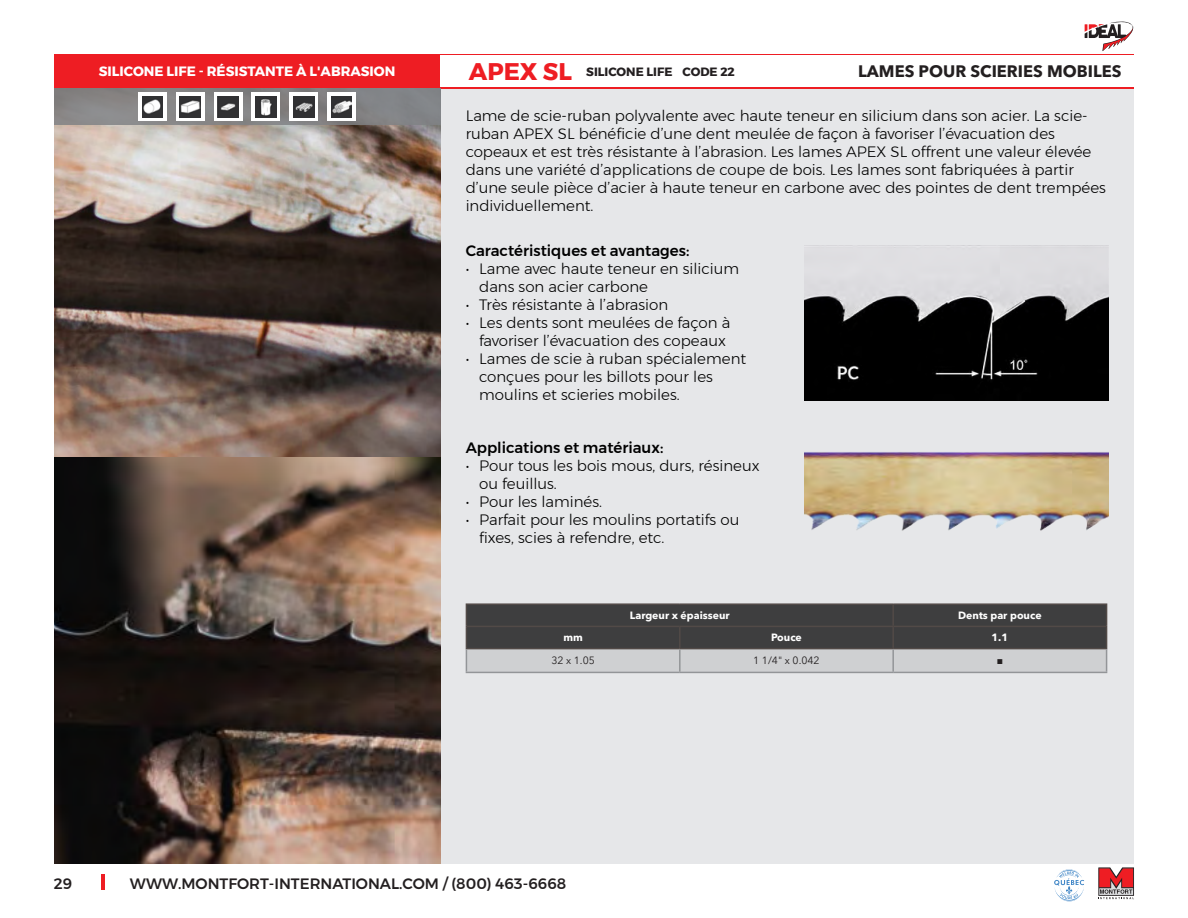
<style>
.page{position:relative;width:1188px;height:918px;background:#fff}
.page>*{position:absolute;margin:0;border:0;box-sizing:border-box;transform-origin:0 0}
.t1{font:700 24px "Montserrat";color:#ee1d23}
.t2{font:700 16.5px "Avenir Next LT Pro";color:#231f20}
.t3{font:300 15px/18px "Montserrat";color:#000}
.t4{font:500 15px "Montserrat";color:#000}
.t5{font:500 15px "Montserrat";color:#231f20}
.t6{font:700 13.5px "Montserrat";color:#fff}
.t7{font:700 12px "Montserrat";color:#231f20}
.t8{font:700 10.5px "Avenir Next LT Pro";color:#fff}
.t9{font:10.5px "Avenir Next LT Pro";color:#231f20}
.t10{font:900 10.5px "Arial";color:#231f20}
</style>
<div class="page">
<div style="left:54px;top:54px;width:1080px;height:810px;background:#e6e7e9"></div>
<svg style="left:1085px;top:22px;width:48px;height:29px"></svg>
<hr style="left:101px;top:874px;width:4px;height:16px;background:#ee1d23">
<svg style="left:1098px;top:867px;width:36px;height:32px"></svg>
<svg style="left:1054px;top:869px;width:30px;height:32px"></svg>
<div style="left:54px;top:54px;width:1080px;height:35px;background:#ee1d23"></div>
<div style="left:440px;top:56px;width:694px;height:31px;background:#fff"></div>
<img style="left:54px;top:125px;width:386px;height:739px">
<div style="left:54px;top:89px;width:386px;height:36px;background:#808285"></div>
<img style="left:805px;top:452px;width:303px;height:79px">
<img style="left:805px;top:245px;width:303px;height:155px">
<hr style="left:466px;top:603px;width:214px;height:2px;background:#524a47">
<hr style="left:680px;top:603px;width:213px;height:2px;background:#524a47">
<hr style="left:893px;top:603px;width:214px;height:2px;background:#524a47">
<svg style="left:466px;top:605px;width:641px;height:67px;background:#6f6f70"></svg>
<hr style="left:466px;top:672px;width:214px;height:1px;background:#939598">
<hr style="left:680px;top:672px;width:213px;height:1px;background:#939598">
<hr style="left:893px;top:672px;width:214px;height:1px;background:#939598">
<svg style="left:252px;top:93px;width:28px;height:28px"></svg>
<svg style="left:289px;top:93px;width:29px;height:28px"></svg>
<svg style="left:214px;top:93px;width:28px;height:28px"></svg>
<svg style="left:176px;top:93px;width:29px;height:28px"></svg>
<div style="left:327px;top:93px;width:29px;height:28px;background:#fff"></div>
<div style="left:138px;top:93px;width:29px;height:28px;background:#fff"></div>
<img style="left:142px;top:97px;width:21px;height:20px">
<img style="left:180px;top:97px;width:21px;height:20px">
<img style="left:218px;top:97px;width:20px;height:20px">
<img style="left:256px;top:97px;width:20px;height:20px">
<img style="left:293px;top:97px;width:21px;height:20px">
<img style="left:331px;top:97px;width:21px;height:20px">
<p class="t6" style="left:99px;top:60px;width:298px">SILICONE LIFE - RÉSISTANTE À L'ABRASION</p>
<p class="t1" style="left:469px;top:52px;width:105px">APEX SL</p>
<p class="t7" style="left:586px;top:62px;width:88px">SILICONE LIFE</p>
<p class="t7" style="left:683px;top:62px;width:54px">CODE 22</p>
<p class="t2" style="left:858px;top:61px;width:265px">LAMES POUR SCIERIES MOBILES</p>
<p class="t3" style="left:466px;top:106px;width:642px">Lame de scie-ruban polyvalente avec haute teneur en silicium dans son acier. La scie&shy;ruban APEX SL bénéficie d’une dent meulée de façon à favoriser l’évacuation des copeaux et est très résistante à l’abrasion. Les lames APEX SL offrent une valeur élevée dans une variété d’applications de coupe de bois. Les lames sont fabriquées à partir d’une seule pièce d’acier à haute teneur en carbone avec des pointes de dent trempées individuellement.</p>
<p class="t4" style="left:466px;top:239px;width:225px">Caractéristiques et avantages:</p>
<p class="t3" style="left:479px;top:259px;width:262px;text-indent:-14px">• Lame avec haute teneur en silicium dans son acier carbone</p>
<p class="t3" style="left:466px;top:295px;width:204px">• Très résistante à l’abrasion</p>
<p class="t3" style="left:466px;top:313px;width:266px;text-align:center">• Les dents sont meulées de façon à favoriser l’évacuation des copeaux</p>
<p class="t3" style="left:479px;top:349px;width:269px;text-indent:-14px">• Lames de scie à ruban spécialement conçues pour les billots pour les moulins et scieries mobiles.</p>
<p class="t4" style="left:466px;top:436px;width:199px">Applications et matériaux:</p>
<p class="t3" style="left:479px;top:456px;width:282px;text-indent:-14px">• Pour tous les bois mous, durs, résineux ou feuillus.</p>
<p class="t3" style="left:466px;top:492px;width:138px">• Pour les laminés.</p>
<p class="t3" style="left:479px;top:510px;width:262px;text-indent:-14px">• Parfait pour les moulins portatifs ou fixes, scies à refendre, etc.</p>
<p class="t8" style="left:630px;top:609px;width:101px">Largeur x épaisseur</p>
<p class="t8" style="left:958px;top:609px;width:85px">Dents par pouce</p>
<p class="t8" style="left:563px;top:631px;width:21px">mm</p>
<p class="t8" style="left:771px;top:631px;width:32px">Pouce</p>
<p class="t8" style="left:992px;top:631px;width:18px">1.1</p>
<p class="t9" style="left:551px;top:655px;width:45px">32 x 1.05</p>
<p class="t9" style="left:753px;top:655px;width:68px">1 1/4" x 0.042</p>
<p class="t10" style="left:997px;top:653px;width:8px">■</p>
<p class="t5" style="left:54px;top:872px;width:20px">29</p>
<p class="t5" style="left:130px;top:872px;width:438px">WWW.MONTFORT-INTERNATIONAL.COM / (800) 463-6668</p>
</div>
